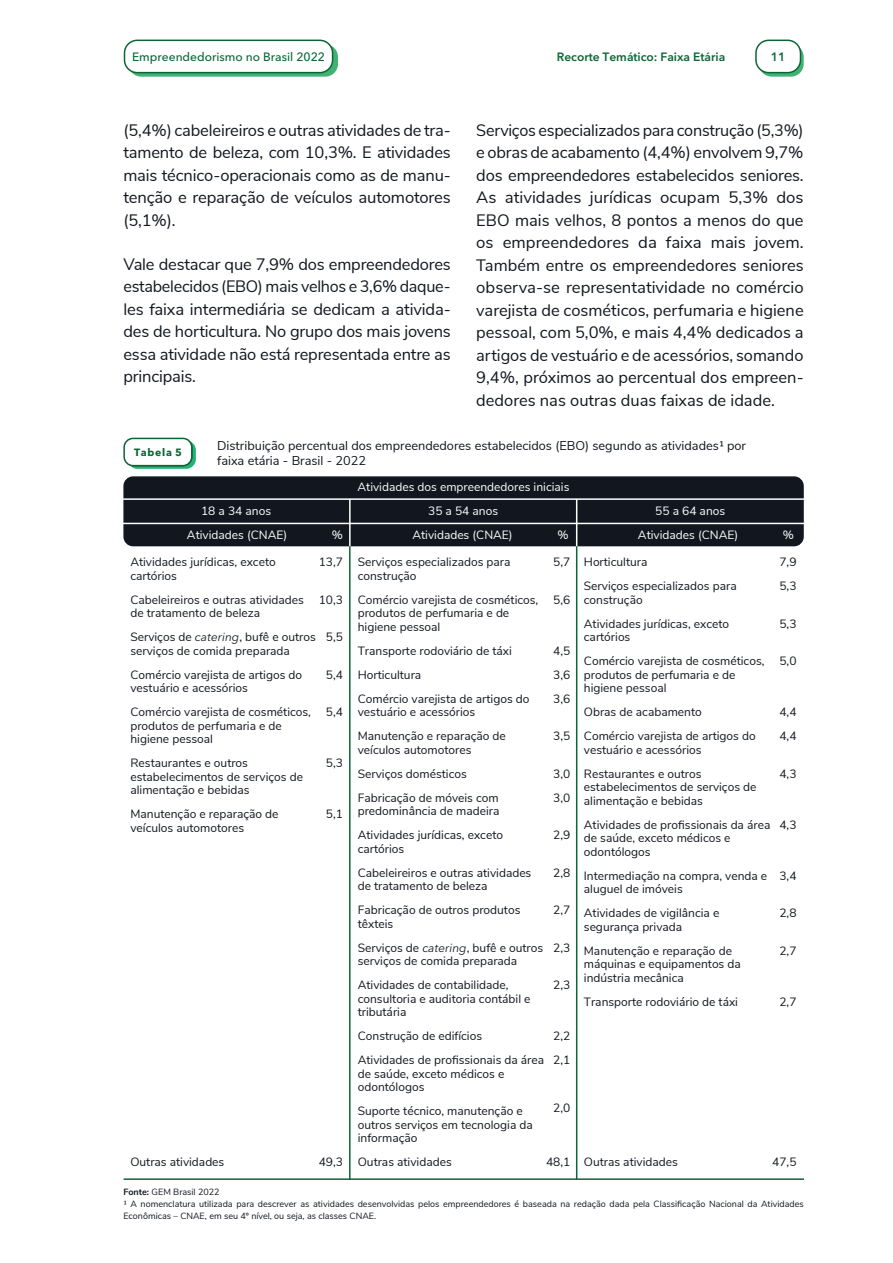
<style>
.page{position:relative;width:893px;height:1263px;background:#fff}
.page>*{position:absolute;margin:0;border:0;box-sizing:border-box;transform-origin:0 0}
.t1{font:16.5px/22.5px "Nunito Sans";letter-spacing:-.01em;color:#12171f;text-align:justify}
.t2{font:12.75px/15px "Nunito Sans";color:#12171f}
.t3{font:12px/13.5px "Nunito Sans";color:#12171f}
.t4{font:12px/24px "Nunito Sans";color:#fff;text-align:center}
.t5{font:600 12px "Avenir Next LT Pro";color:#0c6535}
.t6{font:500 12px "Avenir Next LT Pro";color:#0c6535}
.t7{font:700 10.5px "Avenir Next LT Pro";letter-spacing:.07em;color:#0b6535}
.t8{font:9px/12px "Nunito Sans";color:#12171f}
.s1{font-family:"Avenir Next LT Pro";font-style:italic}
.s2{font-weight:700}
</style>
<div class="page">
<svg style="left:759px;top:44px;width:45px;height:33px"></svg>
<svg style="left:128px;top:44px;width:210px;height:33px"></svg>
<div style="left:756px;top:40px;width:44px;height:33px;background:#fff;border-radius:13px"></div>
<div style="left:755px;top:40px;width:46px;height:33px;border:2px solid #0c6535;border-radius:13px"></div>
<div style="left:124px;top:40px;width:209px;height:33px;background:#fff;border-radius:13px"></div>
<div style="left:124px;top:40px;width:209px;height:33px;border:2px solid #0c6535;border-radius:13px"></div>
<svg style="left:128px;top:441px;width:68px;height:28px"></svg>
<svg style="left:123px;top:438px;width:70px;height:28px"></svg>
<div style="left:123px;top:476px;width:681px;height:70px;background:#12171f"></div>
<hr style="left:123px;top:498px;width:681px;height:2px;background:#fff">
<hr style="left:123px;top:523px;width:681px;height:1px;background:#fff">
<hr style="left:124px;top:1178px;width:680px;height:2px;background:#0b6535">
<hr style="left:349px;top:499px;width:2px;height:47px;background:#fff">
<hr style="left:576px;top:499px;width:1px;height:47px;background:#fff">
<hr style="left:349px;top:547px;width:2px;height:632px;background:#0b6535">
<hr style="left:576px;top:547px;width:1px;height:632px;background:#0b6535">
<p class="t6" style="left:132px;top:47px;width:194px">Empreendedorismo no Brasil 2022</p>
<p class="t5" style="left:557px;top:47px;width:170px">Recorte Temático: Faixa Etária</p>
<p class="t5" style="left:771px;top:47px;width:16px">11</p>
<h1 class="t1" style="left:123px;top:118px;width:329px">(5,4%) cabeleireiros e outras atividades de tra&shy;tamento de beleza, com 10,3%. E atividades mais técnico-operacionais como as de manu&shy;tenção e reparação de veículos automotores (5,1%).</h1>
<p class="t1" style="left:123px;top:251px;width:329px">Vale destacar que 7,9% dos empreendedores estabelecidos (EBO) mais velhos e 3,6% daque&shy;les faixa intermediária se dedicam a ativida&shy;des de horticultura. No grupo dos mais jovens essa atividade não está representada entre as principais.</p>
<p class="t1" style="left:476px;top:118px;width:329px">Serviços especializados para construção (5,3%) e obras de acabamento (4,4%) envolvem 9,7% dos empreendedores estabelecidos seniores.<br>As atividades jurídicas ocupam 5,3% dos EBO mais velhos, 8 pontos a menos do que os empreendedores da faixa mais jovem.<br>Também entre os empreendedores seniores observa-se representatividade no comércio varejista de cosméticos, perfumaria e higiene pessoal, com 5,0%, e mais 4,4% dedicados a artigos de vestuário e de acessórios, somando 9,4%, próximos ao percentual dos empreen&shy;dedores nas outras duas faixas de idade.</p>
<p class="t2" style="left:217px;top:437px;width:530px">Distribuição percentual dos empreendedores estabelecidos (EBO) segundo as atividades¹ por faixa etária - Brasil - 2022</p>
<p class="t7" style="left:134px;top:443px;width:50px">Tabela 5</p>
<p class="t4" style="left:201px;top:498px;width:72px">18 a 34 anos</p>
<p class="t4" style="left:358px;top:474px;width:213px">Atividades dos empreendedores iniciais<br>35 a 54 anos</p>
<p class="t4" style="left:655px;top:498px;width:71px">55 a 64 anos</p>
<p class="t4" style="left:187px;top:522px;width:102px">Atividades (CNAE)</p>
<p class="t4" style="left:332px;top:522px;width:13px">%</p>
<p class="t4" style="left:412px;top:522px;width:102px">Atividades (CNAE)</p>
<p class="t4" style="left:557px;top:522px;width:13px">%</p>
<p class="t4" style="left:638px;top:522px;width:102px">Atividades (CNAE)</p>
<p class="t4" style="left:783px;top:522px;width:13px">%</p>
<p class="t3" style="left:130px;top:554px;width:147px">Atividades jurídicas, exceto cartórios</p>
<p class="t3" style="left:130px;top:592px;width:175px">Cabeleireiros e outras atividades de tratamento de beleza</p>
<p class="t3" style="left:130px;top:629px;width:187px">Serviços de <span class="s1">catering</span>, bufê e outros serviços de comida preparada</p>
<p class="t3" style="left:130px;top:667px;width:173px">Comércio varejista de artigos do vestuário e acessórios</p>
<p class="t3" style="left:130px;top:704px;width:182px">Comércio varejista de cosméticos, produtos de perfumaria e de higiene pessoal</p>
<p class="t3" style="left:130px;top:755px;width:174px">Restaurantes e outros estabelecimentos de serviços de alimentação e bebidas</p>
<p class="t3" style="left:130px;top:806px;width:150px">Manutenção e reparação de veículos automotores</p>
<p class="t3" style="left:319px;top:554px;width:26px">13,7</p>
<p class="t3" style="left:319px;top:592px;width:26px">10,3</p>
<p class="t3" style="left:326px;top:629px;width:19px">5,5</p>
<p class="t3" style="left:326px;top:667px;width:19px">5,4</p>
<p class="t3" style="left:326px;top:704px;width:19px">5,4</p>
<p class="t3" style="left:326px;top:755px;width:19px">5,3</p>
<p class="t3" style="left:326px;top:806px;width:19px">5,1</p>
<p class="t3" style="left:130px;top:1154px;width:95px">Outras atividades</p>
<p class="t3" style="left:319px;top:1154px;width:26px">49,3</p>
<p class="t3" style="left:358px;top:554px;width:154px">Serviços especializados para construção</p>
<p class="t3" style="left:358px;top:592px;width:182px">Comércio varejista de cosméticos, produtos de perfumaria e de higiene pessoal</p>
<p class="t3" style="left:358px;top:638px;width:173px;line-height:24px">Transporte rodoviário de táxi<br>Horticultura<br>Comércio varejista de artigos do</p>
<p class="t3" style="left:358px;top:699px;width:150px;line-height:24px">vestuário e acessórios<br>Manutenção e reparação de</p>
<p class="t3" style="left:358px;top:737px;width:143px;line-height:24px">veículos automotores<br>Serviços domésticos<br>Fabricação de móveis com</p>
<p class="t3" style="left:358px;top:798px;width:147px;line-height:24px">predominância de madeira<br>Atividades jurídicas, exceto</p>
<p class="t3" style="left:358px;top:836px;width:175px;line-height:24px">cartórios<br>Cabeleireiros e outras atividades</p>
<p class="t3" style="left:358px;top:873px;width:164px;line-height:24px">de tratamento de beleza<br>Fabricação de outros produtos</p>
<p class="t3" style="left:358px;top:911px;width:187px;line-height:24px">têxteis<br>Serviços de <span class="s1">catering</span>, bufê e outros</p>
<p class="t3" style="left:358px;top:948px;width:161px;line-height:24px">serviços de comida preparada<br>Atividades de contabilidade,</p>
<p class="t3" style="left:358px;top:991px;width:174px">consultoria e auditoria contábil e tributária</p>
<p class="t3" style="left:358px;top:1023px;width:188px;line-height:24px">Construção de edifícios<br>Atividades de profissionais da área</p>
<p class="t3" style="left:358px;top:1066px;width:148px">de saúde, exceto médicos e odontólogos</p>
<p class="t3" style="left:358px;top:1103px;width:177px">Suporte técnico, manutenção e outros serviços em tecnologia da informação</p>
<p class="t3" style="left:358px;top:1154px;width:95px">Outras atividades</p>
<p class="t3" style="left:553px;top:554px;width:19px">5,7</p>
<p class="t3" style="left:553px;top:592px;width:19px">5,6</p>
<p class="t3" style="left:553px;top:638px;width:19px;line-height:24px;text-align:justify">4,5<br>3,6<br>3,6</p>
<p class="t3" style="left:553px;top:728px;width:19px">3,5</p>
<p class="t3" style="left:553px;top:761px;width:19px;line-height:24px">3,0<br>3,0</p>
<p class="t3" style="left:553px;top:827px;width:19px">2,9</p>
<p class="t3" style="left:553px;top:865px;width:19px">2,8</p>
<p class="t3" style="left:553px;top:902px;width:19px">2,7</p>
<p class="t3" style="left:553px;top:940px;width:19px">2,3</p>
<p class="t3" style="left:553px;top:977px;width:19px">2,3</p>
<p class="t3" style="left:553px;top:1023px;width:19px;line-height:24px">2,2<br>2,1</p>
<p class="t3" style="left:553px;top:1100px;width:19px">2,0</p>
<p class="t3" style="left:546px;top:1154px;width:26px">48,1</p>
<p class="t3" style="left:584px;top:549px;width:154px;line-height:24px">Horticultura<br>Serviços especializados para</p>
<p class="t3" style="left:584px;top:587px;width:147px;line-height:24px">construção<br>Atividades jurídicas, exceto</p>
<p class="t3" style="left:584px;top:624px;width:182px;line-height:24px">cartórios<br>Comércio varejista de cosméticos,</p>
<p class="t3" style="left:584px;top:667px;width:153px">produtos de perfumaria e de higiene pessoal</p>
<p class="t3" style="left:584px;top:699px;width:173px;line-height:24px">Obras de acabamento<br>Comércio varejista de artigos do</p>
<p class="t3" style="left:584px;top:737px;width:119px;line-height:24px">vestuário e acessórios<br>Restaurantes e outros</p>
<p class="t3" style="left:584px;top:779px;width:174px">estabelecimentos de serviços de alimentação e bebidas</p>
<p class="t3" style="left:584px;top:817px;width:188px">Atividades de profissionais da área de saúde, exceto médicos e odontólogos</p>
<p class="t3" style="left:584px;top:868px;width:185px">Intermediação na compra, venda e aluguel de imóveis</p>
<p class="t3" style="left:584px;top:905px;width:137px">Atividades de vigilância e segurança privada</p>
<p class="t3" style="left:584px;top:943px;width:158px">Manutenção e reparação de máquinas e equipamentos da indústria mecânica</p>
<p class="t3" style="left:584px;top:994px;width:156px">Transporte rodoviário de táxi</p>
<p class="t3" style="left:779px;top:549px;width:19px;line-height:24px">7,9<br>5,3</p>
<p class="t3" style="left:779px;top:616px;width:19px">5,3</p>
<p class="t3" style="left:779px;top:653px;width:19px">5,0</p>
<p class="t3" style="left:779px;top:699px;width:19px;line-height:24px">4,4<br>4,4</p>
<p class="t3" style="left:779px;top:766px;width:19px">4,3</p>
<p class="t3" style="left:779px;top:817px;width:19px">4,3</p>
<p class="t3" style="left:779px;top:868px;width:19px">3,4</p>
<p class="t3" style="left:779px;top:905px;width:19px">2,8</p>
<p class="t3" style="left:779px;top:943px;width:19px">2,7</p>
<p class="t3" style="left:779px;top:994px;width:19px">2,7</p>
<p class="t3" style="left:584px;top:1154px;width:95px">Outras atividades</p>
<p class="t3" style="left:772px;top:1154px;width:26px">47,5</p>
<p class="t8" style="left:123px;top:1186px;width:682px"><span class="s2">Fonte:</span> GEM Brasil 2022<br>¹ A nomenclatura utilizada para descrever as atividades desenvolvidas pelos empreendedores é baseada na redação dada pela Classificação Nacional da Atividades<br>Econômicas – CNAE, em seu 4º nível, ou seja, as classes CNAE.</p>
</div>
